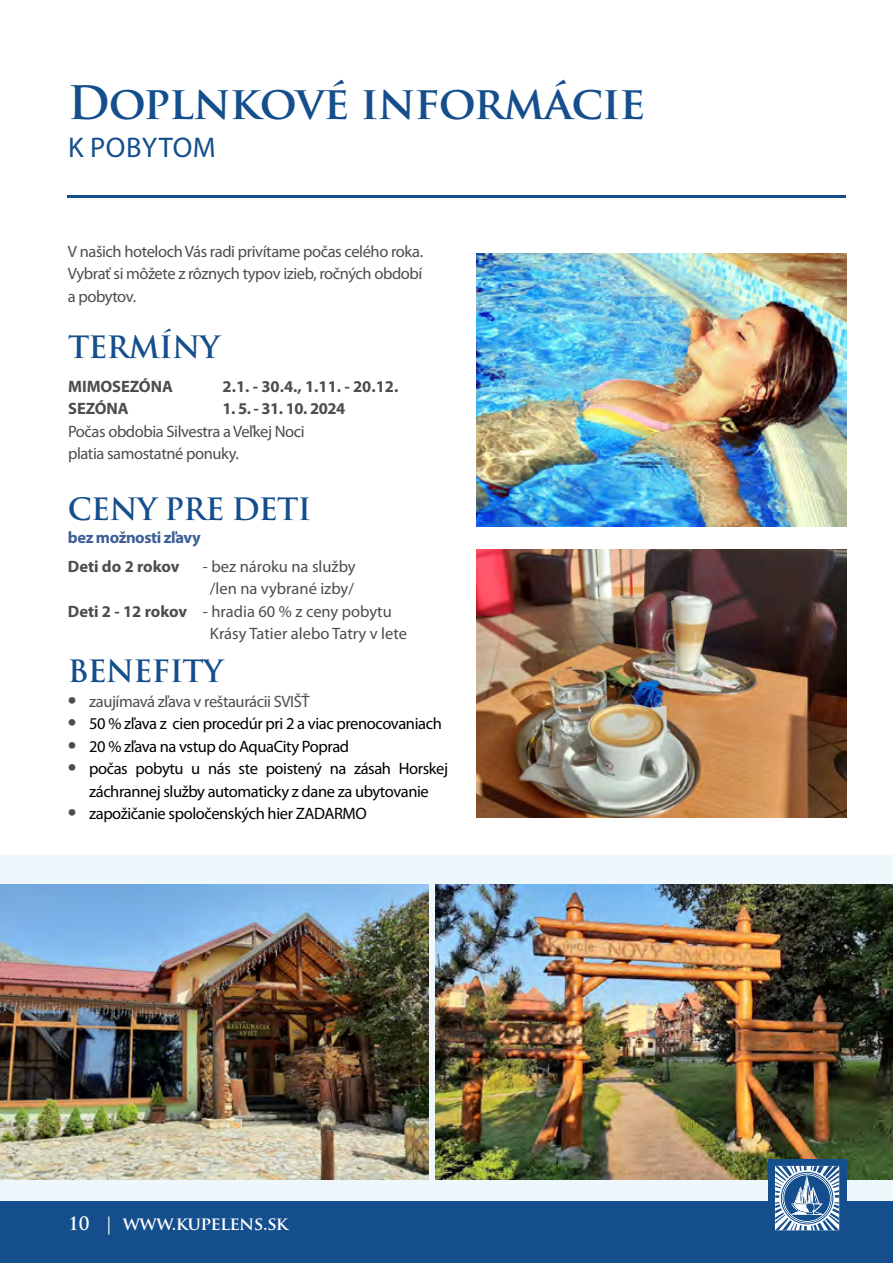
<style>
.page{position:relative;width:893px;height:1263px;background:#fff}
.page>*{position:absolute;margin:0;border:0;box-sizing:border-box;transform-origin:0 0}
.t1{font:700 45px "Trajan Pro";letter-spacing:-.025em;color:#144e8c}
.t2{font:700 30px "Trajan Pro";letter-spacing:-.025em;color:#144e8c}
.t3{font:28.5px "Myriad Pro";letter-spacing:.02em;color:#144e8c}
.t4{font:700 18px "Trajan Pro";letter-spacing:-.025em;color:#fff}
.t5{font:16.5px/22.5px "Myriad Pro";letter-spacing:-.025em;color:#000;text-align:center}
.t6{font:16.5px/22.5px "Myriad Pro";letter-spacing:-.025em;color:#4d4d4f;text-align:justify}
.t7{font:16.5px "Myriad Pro";color:#4d4d4f}
.t8{font:700 16.5px "Myriad Pro";letter-spacing:-.005em;color:#4d4d4f}
.t9{font:700 16.5px "Myriad Pro";letter-spacing:-.025em;color:#3d5e97}
.s1{font-weight:700}
.s2{font-weight:700;font-size:25.5px}
.s3{font-weight:700;font-size:25.5px;color:#4d4d4f}
</style>
<div class="page">
<div style="left:0;top:1201px;width:893px;height:62px;background:#144e8c"></div>
<div style="left:0;top:855px;width:893px;height:345px;background:#edf7fc"></div>
<img style="left:0;top:884px;width:428px;height:295px">
<img style="left:435px;top:884px;width:458px;height:295px">
<hr style="left:68px;top:196px;width:778px;height:2px;background:#144e8c">
<div style="left:768px;top:1159px;width:78px;height:78px;background:#144e8c"></div>
<svg style="left:775px;top:1166px;width:64px;height:64px"></svg>
<img style="left:476px;top:254px;width:370px;height:272px">
<img style="left:476px;top:549px;width:370px;height:268px">
<h1 class="t1" style="left:68px;top:75px;width:579px">Doplnkové informácie</h1>
<h3 class="t3" style="left:68px;top:130px;width:149px">K POBYTOM</h3>
<p class="t6" style="left:68px;top:239px;width:357px">V našich hoteloch Vás radi privítame počas celého roka.<br>Vybrať si môžete z rôznych typov izieb, ročných období a pobytov.</p>
<h2 class="t2" style="left:68px;top:329px;width:153px">TERMÍNY</h2>
<p class="t8" style="left:68px;top:375px;width:106px">MIMOSEZÓNA</p>
<p class="t8" style="left:223px;top:375px;width:177px">2.1. - 30.4., 1.11. - 20.12.</p>
<p class="t8" style="left:68px;top:398px;width:62px">SEZÓNA</p>
<p class="t8" style="left:223px;top:398px;width:124px">1. 5. - 31. 10. 2024</p>
<p class="t6" style="left:68px;top:419px;width:238px">Počas obdobia Silvestra a Veľkej Noci platia samostatné ponuky.</p>
<h2 class="t2" style="left:68px;top:491px;width:245px">CENY PRE DETI</h2>
<p class="t9" style="left:68px;top:526px;width:134px">bez možnosti zľavy</p>
<p class="t8" style="left:68px;top:555px;width:113px">Deti do 2 rokov</p>
<p class="t7" style="left:203px;top:556px;width:154px">- bez nároku na služby</p>
<p class="t7" style="left:210px;top:578px;width:146px">/len na vybrané izby/</p>
<p class="t7" style="left:68px;top:601px;width:325px"><span class="s1">Deti 2 - 12 rokov</span> - hradia 60 % z ceny pobytu</p>
<p class="t7" style="left:210px;top:623px;width:199px">Krásy Tatier alebo Tatry v lete</p>
<h2 class="t2" style="left:68px;top:652px;width:157px">BENEFITY</h2>
<p class="t6" style="left:68px;top:689px;width:243px"><span class="s2">•</span> zaujímavá zľava v reštaurácii SVIŠŤ</p>
<p class="t5" style="left:68px;top:712px;width:375px"><span class="s3">•</span> 50 % zľava z cien procedúr pri 2 a viac prenocovaniach</p>
<p class="t5" style="left:68px;top:734px;width:283px"><span class="s3">•</span> 20 % zľava na vstup do AquaCity Poprad</p>
<p class="t5" style="left:68px;top:757px;width:382px"><span class="s3">•</span> počas pobytu u nás ste poistený na zásah Horskej záchrannej služby automaticky z dane za ubytovanie</p>
<p class="t5" style="left:68px;top:802px;width:300px"><span class="s3">•</span> zapožičanie spoločenských hier ZADARMO</p>
<p class="t4" style="left:68px;top:1212px;width:222px">10 | www.kupelens.sk</p>
</div>
